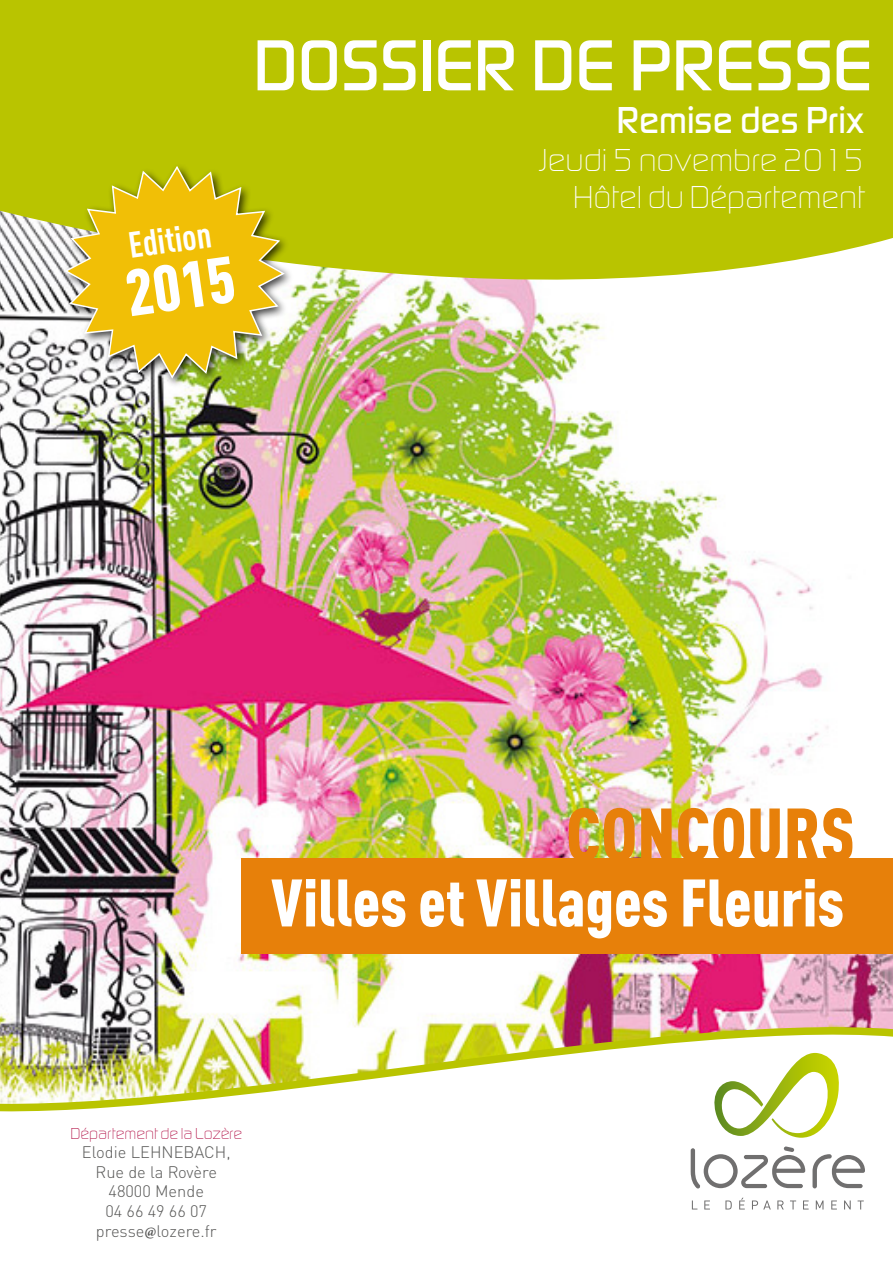
<style>
.page{position:relative;width:893px;height:1263px;background:#fff}
.page>*{position:absolute;margin:0;border:0;box-sizing:border-box;transform-origin:0 0}
.t1{font:500 75px "Digital Sans EF";letter-spacing:.005em;color:#fff}
.t2{font:900 condensed 73.5px "DINOT";color:#e7800a}
.t3{font:900 condensed 66px "DINOT";color:#fff}
.t4{font:900 condensed 64.5px "DINOT";color:#fff}
.t5{font:500 39px "Digital Sans EF";letter-spacing:.005em;color:#fff}
.t6{font:700 condensed 36px "DINOT";color:#fff}
.t7{font:300 33px/37.5px "Digital Sans EF";color:#fff;text-align:right}
.t8{font:300 16.5px/19.5px "DINOT";color:#575756;text-align:center}
.t9{font:300 16.5px "Digital Sans EF";color:#b00940}
.s1{font-family:"Minion Pro";font-weight:700;font-stretch:condensed}
</style>
<div class="page">
<img style="left:0;top:355px;width:893px;height:652px">
<svg style="left:0;top:0;width:893px;height:355px;background:#c3cc30"></svg>
<svg style="left:0;top:1007px;width:893px;height:203px"></svg>
<svg style="left:711px;top:1053px;width:130px;height:85px"></svg>
<svg style="left:692px;top:1200px;width:5px;height:9px"></svg>
<svg style="left:704px;top:1200px;width:6px;height:9px"></svg>
<svg style="left:725px;top:1200px;width:7px;height:9px"></svg>
<svg style="left:739px;top:1198px;width:6px;height:11px"></svg>
<svg style="left:752px;top:1200px;width:19px;height:9px"></svg>
<svg style="left:777px;top:1200px;width:7px;height:9px"></svg>
<svg style="left:790px;top:1200px;width:6px;height:9px"></svg>
<svg style="left:803px;top:1200px;width:6px;height:9px"></svg>
<svg style="left:816px;top:1200px;width:7px;height:9px"></svg>
<svg style="left:831px;top:1200px;width:6px;height:9px"></svg>
<svg style="left:844px;top:1200px;width:7px;height:9px"></svg>
<svg style="left:857px;top:1200px;width:7px;height:9px"></svg>
<svg style="left:812px;top:1154px;width:53px;height:34px"></svg>
<svg style="left:691px;top:1146px;width:114px;height:43px"></svg>
<div style="left:61px;top:162px;width:234px;height:226px;background:#000;opacity:.75"></div>
<svg style="left:63px;top:165px;width:223px;height:215px;background:#d9c02e"></svg>
<div style="left:241px;top:858px;width:652px;height:96px;background:#e7800a"></div>
<h3 class="t6" style="left:126px;top:224px;width:85px;rotate:-8deg">Edition</h3>
<h3 class="t4" style="left:121px;top:254px;width:111px;rotate:-8deg">2015</h3>
<h1 class="t1" style="left:254px;top:21px;width:620px">DOSSIER DE PRESSE</h1>
<h3 class="t5" style="left:617px;top:97px;width:249px">Remise des Prix</h3>
<h3 class="t7" style="left:539px;top:141px;width:326px">Jeudi 5 novembre 2015<br>Hôtel du Département</h3>
<h2 class="t2" style="left:566px;top:789px;width:290px">CONCOURS</h2>
<h3 class="t3" style="left:271px;top:862px;width:575px">Villes et Villages Fleuris</h3>
<p class="t9" style="left:70px;top:1124px;width:173px">Département de la Lozère</p>
<p class="t8" style="left:82px;top:1142px;width:150px">Elodie LEHNEBACH,<br>Rue de la Rovère<br>48000 Mende<br>04 66 49 66 07 presse<span class="s1">@</span>lozere.fr</p>
</div>
